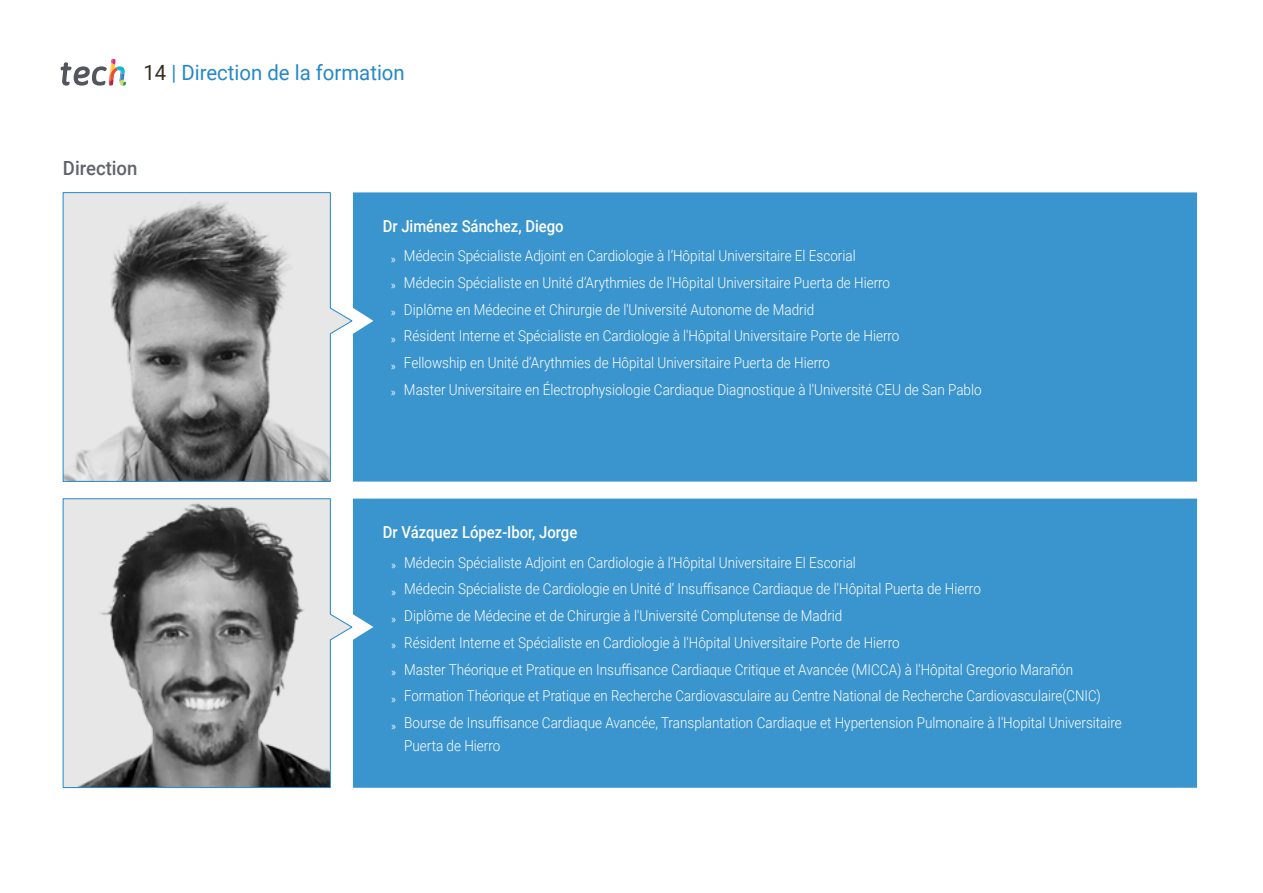
<style>
.page{position:relative;width:1263px;height:893px;background:#fff}
.page>*{position:absolute;margin:0;border:0;box-sizing:border-box;transform-origin:0 0}
.t1{font:21px "Roboto";color:#2488c9}
.t2{font:500 19.5px "Roboto";color:#61646a;scale:.95 1}
.t3{font:500 16.5px "Roboto";color:#fff;scale:.9 1}
.t4{font:300 15px/26.7px "Roboto";color:#fff;scale:.9 1}
.s1{color:#312e20}
</style>
<div class="page">
<svg style="left:61px;top:59px;width:65px;height:27px"></svg>
<div style="left:353px;top:192px;width:844px;height:290px;background:#3a94ce"></div>
<div style="left:353px;top:499px;width:844px;height:289px;background:#3a94ce"></div>
<svg style="left:63px;top:192px;width:290px;height:290px;background:#aeafb0"></svg>
<svg style="left:63px;top:498px;width:290px;height:290px;background:#a4a5a6"></svg>
<h1 class="t1" style="left:144px;top:57px;width:263px"><span class="s1">14</span> | Direction de la formation</h1>
<h2 class="t2" style="left:63px;top:154px;width:80px">Direction</h2>
<p class="t3" style="left:383px;top:214px;width:203px">Dr Jiménez Sánchez, Diego</p>
<p class="t4" style="left:391px;top:242px;width:657px"><sub>»</sub> Médecin Spécialiste Adjoint en Cardiologie à l’Hôpital Universitaire El Escorial<br><sub>»</sub> Médecin Spécialiste en Unité d’Arythmies de l'Hôpital Universitaire Puerta de Hierro<br><sub>»</sub> Diplôme en Médecine et Chirurgie de l'Université Autonome de Madrid<br><sub>»</sub> Résident Interne et Spécialiste en Cardiologie à l'Hôpital Universitaire Porte de Hierro<br><sub>»</sub> Fellowship en Unité d’Arythmies de Hôpital Universitaire Puerta de Hierro<br><sub>»</sub> Master Universitaire en Électrophysiologie Cardiaque Diagnostique à l'Université CEU de San Pablo</p>
<p class="t3" style="left:383px;top:521px;width:217px">Dr Vázquez López-Ibor, Jorge</p>
<p class="t4" style="left:391px;top:548px;width:813px"><sub>»</sub> Médecin Spécialiste Adjoint en Cardiologie à l’Hôpital Universitaire El Escorial<br><sub>»</sub> Médecin Spécialiste de Cardiologie en Unité d’ Insuffisance Cardiaque de l'Hôpital Puerta de Hierro<br><sub>»</sub> Diplôme de Médecine et de Chirurgie à l'Université Complutense de Madrid<br><sub>»</sub> Résident Interne et Spécialiste en Cardiologie à l'Hôpital Universitaire Porte de Hierro<br><sub>»</sub> Master Théorique et Pratique en Insuffisance Cardiaque Critique et Avancée (MICCA) à l'Hôpital Gregorio Marañón<br><sub>»</sub> Formation Théorique et Pratique en Recherche Cardiovasculaire au Centre National de Recherche Cardiovasculaire(CNIC)<br><sub>»</sub> Bourse de Insuffisance Cardiaque Avancée, Transplantation Cardiaque et Hypertension Pulmonaire à l'Hopital Universitaire</p>
<p class="t4" style="left:404px;top:731px;width:108px">Puerta de Hierro</p>
</div>
